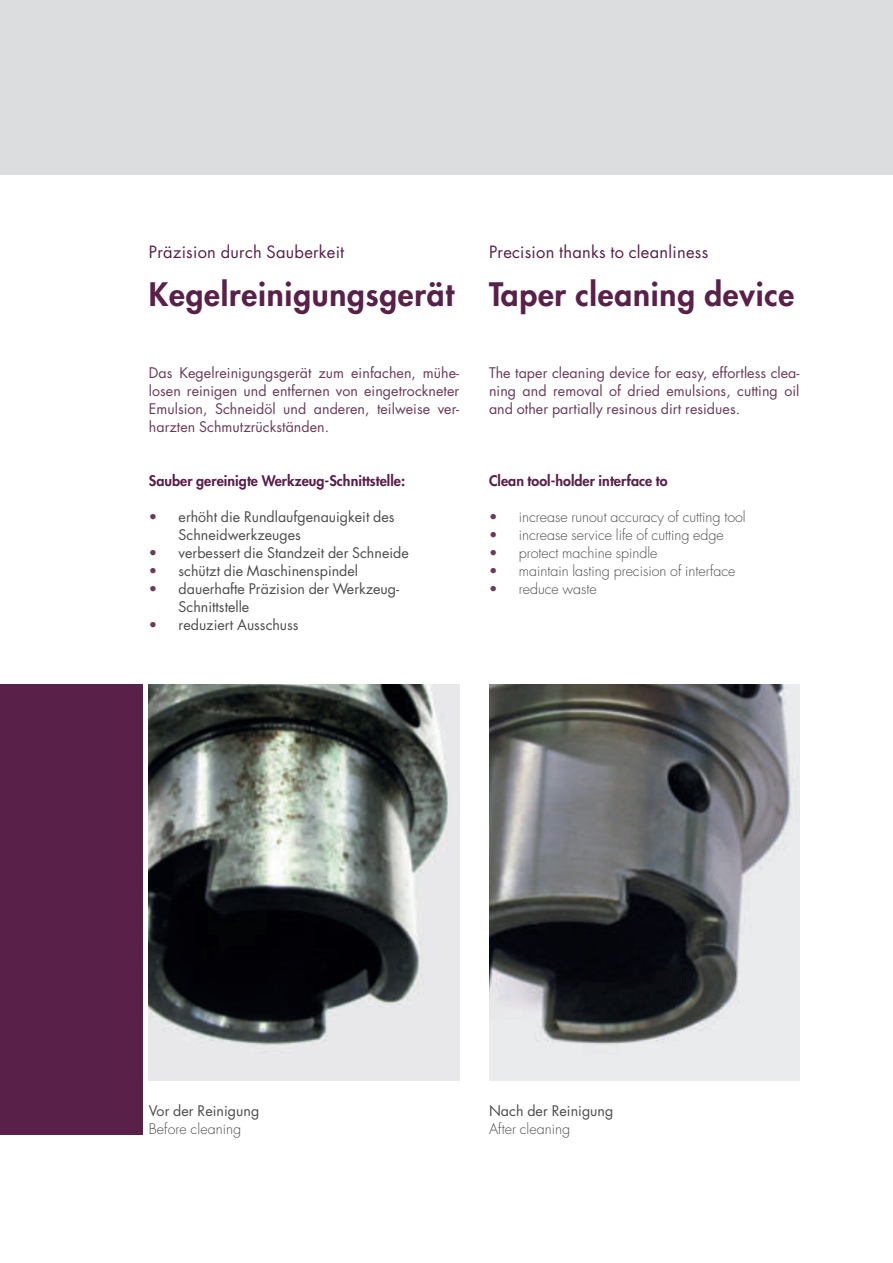
<style>
.page{position:relative;width:893px;height:1263px;background:#fff}
.page>*{position:absolute;margin:0;border:0;box-sizing:border-box;transform-origin:0 0}
.t1{font:800 31.5px "Futura LT";letter-spacing:.025em;color:#592049}
.t2{font:16.5px "Futura LT";letter-spacing:.015em;color:#592049}
.t3{font:14.25px/18px "Futura LT";letter-spacing:.005em;color:#6a3a59;text-align:justify}
.t4{font:14.25px/18px "Futura LT";color:#4b4c4d}
.t5{font:300 14.25px "Futura LT";color:#4b4c4d}
.t6{font:800 14.25px "Futura LT";letter-spacing:.005em;color:#592049}
.s1{color:#6a3a59}
.s2{font-weight:400;color:#6a3a59}
</style>
<div class="page">
<div style="left:0;top:0;width:893px;height:174px;background:#dcdddf"></div>
<div style="left:0;top:684px;width:142px;height:450px;background:#592049"></div>
<img style="left:149px;top:684px;width:310px;height:396px">
<img style="left:489px;top:684px;width:310px;height:396px">
<p class="t2" style="left:149px;top:241px;width:197px">Präzision durch Sauberkeit</p>
<h1 class="t1" style="left:149px;top:274px;width:307px">Kegelreinigungsgerät</h1>
<p class="t3" style="left:149px;top:364px;width:312px">Das Kegelreinigungsgerät zum einfachen, mühe&shy;losen reinigen und entfernen von eingetrockneter Emulsion, Schneidöl und anderen, teilweise ver&shy;harzten Schmutzrückständen.</p>
<p class="t6" style="left:149px;top:471px;width:258px">Sauber gereinigte Werkzeug-Schnittstelle:</p>
<p class="t4" style="left:179px;top:508px;width:217px;text-indent:-30px"><span class="s1">•</span> erhöht die Rundlaufgenauigkeit des<br>Schneidwerkzeuges</p>
<p class="t4" style="left:149px;top:544px;width:261px"><span class="s1">•</span> verbessert die Standzeit der Schneide</p>
<p class="t4" style="left:149px;top:562px;width:211px"><span class="s1">•</span> schützt die Maschinenspindel</p>
<p class="t4" style="left:179px;top:580px;width:221px;text-indent:-30px"><span class="s1">•</span> dauerhafte Präzision der Werkzeug--<br>Schnittstelle</p>
<p class="t4" style="left:149px;top:616px;width:151px"><span class="s1">•</span> reduziert Ausschuss</p>
<p class="t2" style="left:489px;top:241px;width:221px">Precision thanks to cleanliness</p>
<h1 class="t1" style="left:489px;top:274px;width:307px">Taper cleaning device</h1>
<p class="t3" style="left:489px;top:364px;width:312px">The taper cleaning device for easy, effortless clea&shy;ning and removal of dried emulsions, cutting oil and other partially resinous dirt residues.</p>
<p class="t6" style="left:489px;top:471px;width:180px">Clean tool-holder interface to</p>
<p class="t5" style="left:489px;top:508px;width:258px"><span class="s2">•</span> increase runout accuracy of cutting tool</p>
<p class="t5" style="left:489px;top:526px;width:236px"><span class="s2">•</span> increase service life of cutting edge</p>
<p class="t5" style="left:489px;top:544px;width:170px"><span class="s2">•</span> protect machine spindle</p>
<p class="t5" style="left:489px;top:562px;width:248px"><span class="s2">•</span> maintain lasting precision of interface</p>
<p class="t5" style="left:489px;top:580px;width:109px"><span class="s2">•</span> reduce waste</p>
<p class="t4" style="left:149px;top:1102px;width:112px">Vor der Reinigung</p>
<p class="t5" style="left:149px;top:1120px;width:94px">Before cleaning</p>
<p class="t4" style="left:489px;top:1102px;width:126px">Nach der Reinigung</p>
<p class="t5" style="left:489px;top:1120px;width:83px">After cleaning</p>
</div>
